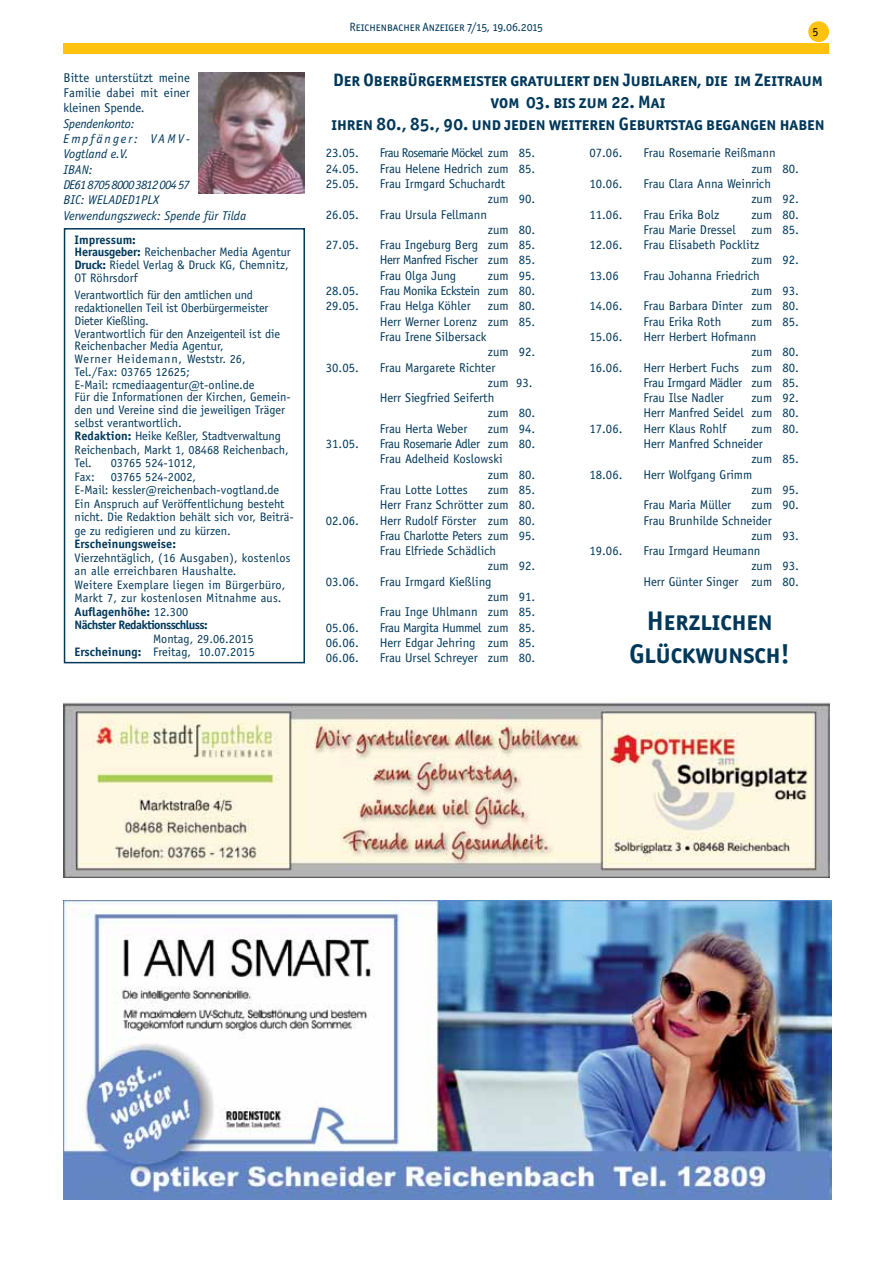
<style>
.page{position:relative;width:893px;height:1263px;background:#fff}
.page>*{position:absolute;margin:0;border:0;box-sizing:border-box;transform-origin:0 0}
.t1{font:27px/32.4px "Officina San ITC Bold SC";color:#00385a;text-align:center}
.t2{font:18px/21.6px "Officina San ITC Bold SC";color:#00385a;text-align:center}
.t3{font:12.75px/15.3px "Officina Sans";color:#00385a}
.t4{font:italic 12.75px/15.3px "Officina Sans";color:#00385a}
.t5{font:12.75px "Officina Sans";letter-spacing:-.03em;color:#00385a}
.t6{font:12.75px "Officina Sans";letter-spacing:-.05em;color:#00385a}
.t7{font:12.75px "Officina Sans";letter-spacing:-.02em;color:#00385a}
.t8{font:12.3px/12.9px "Officina Sans";color:#00385a}
.t9{font:12.3px/13.5px "Officina Sans";letter-spacing:.02em;color:#00385a}
.t10{font:700 12.3px "Officina Sans";color:#00385a}
.t11{font:12px "Officina San ITC Book SC";color:#00385a}
.t12{font:12px "Officina Sans";color:#000}
.s1{font-weight:700}
</style>
<div class="page">
<div style="left:809px;top:22px;width:19px;height:19px;background:#ffc20e;border-radius:50%"></div>
<div style="left:808px;top:21px;width:21px;height:21px;border:2px solid #ffc20e;border-radius:50%"></div>
<div style="left:64px;top:44px;width:765px;height:10px;background:#ffc20e"></div>
<img style="left:199px;top:72px;width:106px;height:122px">
<div style="left:64px;top:228px;width:241px;height:435px;border:2px solid #00385a"></div>
<img style="left:64px;top:702px;width:765px;height:175px">
<img style="left:64px;top:900px;width:768px;height:299px">
<p class="t3" style="left:64px;top:70px;width:128px;text-align:justify">Bitte unterstützt meine Familie dabei mit einer kleinen Spende.</p>
<p class="t4" style="left:64px;top:116px;width:184px">Spendenkonto:<br>Empfänger: VAMV-<br>Vogtland e.V.<br>IBAN:<br>DE61 8705 8000 3812 004 57<br>BIC: WELADED1PLX<br>Verwendungszweck: Spende für Tilda</p>
<p class="t8" style="left:75px;top:233px;width:218px"><span class="s1">Impressum:<br>Herausgeber:</span> Reichenbacher Media Agentur<br><span class="s1">Druck:</span> Riedel Verlag &amp; Druck KG, Chemnitz,<br>OT Röhrsdorf</p>
<p class="t8" style="left:75px;top:289px;width:218px">Verantwortlich für den amtlichen und redaktionellen Teil ist Oberbürgermeister Dieter Kießling.<br>Verantwortlich für den Anzeigenteil ist die Reichenbacher Media Agentur,<br>Werner Heidemann, Weststr. 26, Tel./Fax: 03765 12625;<br>E-Mail: rcmediaagentur@t-online.de<br>Für die Informationen der Kirchen, Gemein&shy;den und Vereine sind die jeweiligen Träger selbst verantwortlich.<br><span class="s1">Redaktion:</span> Heike Keßler, Stadtverwaltung Reichenbach, Markt 1, 08468 Reichenbach, Tel.</p>
<p class="t8" style="left:111px;top:457px;width:87px">03765 524-1012,</p>
<p class="t8" style="left:75px;top:470px;width:22px">Fax:</p>
<p class="t8" style="left:75px;top:470px;width:221px;line-height:13.5px;text-indent:36px">03765 524-2002,<br>E-Mail: kessler@reichenbach-vogtland.de Ein Anspruch auf Veröffentlichung besteht nicht. Die Redaktion behält sich vor, Beiträ&shy;ge zu redigieren und zu kürzen.</p>
<p class="t10" style="left:75px;top:536px;width:103px">Erscheinungsweise:</p>
<p class="t9" style="left:75px;top:551px;width:217px">Vierzehntäglich, (16 Ausgaben), kostenlos an alle erreichbaren Haushalte.<br>Weitere Exemplare liegen im Bürgerbüro, Markt 7, zur kostenlosen Mitnahme aus.<br><span class="s1">Auflagenhöhe:</span> 12.300<br><span class="s1">Nächster Redaktionsschluss:</span></p>
<p class="t8" style="left:75px;top:632px;width:182px;line-height:13.5px;text-align:right">Montag, 29.06.2015<br><span class="s1">Erscheinung:</span> Freitag, 10.07.2015</p>
<p class="t11" style="left:349px;top:20px;width:195px">Reichenbacher Anzeiger 7/15, 19.06.2015</p>
<p class="t12" style="left:812px;top:25px;width:7px">5</p>
<h2 class="t2" style="left:331px;top:69px;width:495px">Der Oberbürgermeister gratuliert den Jubilaren, die im Zeitraum vom 03. bis zum 22. Mai<br>ihren 80., 85., 90. und jeden weiteren Geburtstag begangen haben</h2>
<p class="t3" style="left:326px;top:145px;width:35px">23.05.</p>
<p class="t6" style="left:380px;top:146px;width:157px">Frau Rosemarie Möckel zum 85.</p>
<p class="t3" style="left:326px;top:161px;width:35px">24.05.</p>
<p class="t3" style="left:380px;top:161px;width:157px">Frau Helene Hedrich zum 85.</p>
<p class="t3" style="left:326px;top:176px;width:35px">25.05.</p>
<p class="t3" style="left:488px;top:176px;width:49px;text-indent:-108px">Frau Irmgard Schuchardt<br>zum 90.</p>
<p class="t3" style="left:326px;top:207px;width:35px">26.05.</p>
<p class="t3" style="left:380px;top:207px;width:109px">Frau Ursula Fellmann</p>
<p class="t3" style="left:488px;top:222px;width:49px">zum 80.</p>
<p class="t3" style="left:326px;top:237px;width:35px">27.05.</p>
<p class="t3" style="left:380px;top:237px;width:157px;text-align:justify">Frau Ingeburg Berg zum 85.<br>Herr Manfred Fischer zum 85.<br>Frau Olga Jung</p>
<p class="t3" style="left:589px;top:145px;width:35px">07.06.</p>
<p class="t3" style="left:751px;top:145px;width:49px;text-indent:-108px">Frau Rosemarie Reißmann zum 80.</p>
<p class="t3" style="left:589px;top:176px;width:35px">10.06.</p>
<p class="t3" style="left:751px;top:176px;width:49px;text-indent:-108px">Frau Clara Anna Weinrich<br>zum 92.</p>
<p class="t3" style="left:589px;top:207px;width:35px">11.06.</p>
<p class="t3" style="left:643px;top:207px;width:77px">Frau Erika Bolz</p>
<p class="t3" style="left:643px;top:207px;width:157px;text-align:right">zum 80.<br>Frau Marie Dressel zum 85.</p>
<p class="t3" style="left:589px;top:237px;width:35px">12.06.</p>
<p class="t3" style="left:751px;top:237px;width:49px;text-indent:-108px">Frau Elisabeth Pocklitz<br>zum 92.</p>
<p class="t3" style="left:589px;top:268px;width:31px">13.06</p>
<p class="t3" style="left:751px;top:268px;width:49px;text-indent:-108px">Frau Johanna Friedrich<br>zum 93.</p>
<p class="t3" style="left:589px;top:298px;width:35px">14.06.</p>
<p class="t3" style="left:643px;top:298px;width:157px">Frau Barbara Dinter zum 80.<br>Frau Erika Roth</p>
<p class="t3" style="left:488px;top:268px;width:49px">zum 95.</p>
<p class="t3" style="left:326px;top:283px;width:35px">28.05.</p>
<p class="t5" style="left:380px;top:283px;width:157px">Frau Monika Eckstein zum 80.</p>
<p class="t3" style="left:326px;top:298px;width:35px">29.05.</p>
<p class="t3" style="left:380px;top:298px;width:92px">Frau Helga Köhler</p>
<p class="t3" style="left:488px;top:298px;width:49px">zum 80.</p>
<p class="t3" style="left:380px;top:314px;width:157px">Herr Werner Lorenz zum 85.</p>
<p class="t3" style="left:380px;top:329px;width:108px">Frau Irene Silbersack</p>
<p class="t3" style="left:488px;top:344px;width:49px">zum 92.</p>
<p class="t3" style="left:326px;top:360px;width:35px">30.05.</p>
<p class="t3" style="left:380px;top:360px;width:117px">Frau Margarete Richter</p>
<p class="t3" style="left:488px;top:375px;width:46px">zum 93.</p>
<p class="t3" style="left:380px;top:390px;width:116px">Herr Siegfried Seiferth</p>
<p class="t3" style="left:488px;top:405px;width:49px">zum 80.</p>
<p class="t3" style="left:380px;top:421px;width:89px">Frau Herta Weber</p>
<p class="t3" style="left:488px;top:421px;width:49px">zum 94.</p>
<p class="t3" style="left:326px;top:436px;width:35px">31.05.</p>
<p class="t5" style="left:380px;top:436px;width:157px">Frau Rosemarie Adler zum 80.</p>
<p class="t3" style="left:380px;top:451px;width:124px">Frau Adelheid Koslowski</p>
<p class="t3" style="left:488px;top:467px;width:49px">zum 80.</p>
<p class="t3" style="left:380px;top:482px;width:89px">Frau Lotte Lottes</p>
<p class="t3" style="left:751px;top:314px;width:49px">zum 85.</p>
<p class="t3" style="left:589px;top:329px;width:35px">15.06.</p>
<p class="t3" style="left:751px;top:329px;width:49px;text-indent:-108px">Herr Herbert Hofmann<br>zum 80.</p>
<p class="t3" style="left:589px;top:360px;width:35px">16.06.</p>
<p class="t3" style="left:643px;top:360px;width:157px;text-align:justify">Herr Herbert Fuchs zum 80.<br>Frau Irmgard Mädler zum 85.<br>Frau Ilse Nadler</p>
<p class="t3" style="left:643px;top:390px;width:157px;text-align:right">zum 92.<br>Herr Manfred Seidel zum 80.</p>
<p class="t3" style="left:589px;top:421px;width:35px">17.06.</p>
<p class="t3" style="left:643px;top:421px;width:85px">Herr Klaus Rohlf</p>
<p class="t3" style="left:751px;top:421px;width:49px">zum 80.</p>
<p class="t3" style="left:643px;top:436px;width:121px">Herr Manfred Schneider</p>
<p class="t3" style="left:751px;top:451px;width:49px">zum 85.</p>
<p class="t3" style="left:589px;top:467px;width:35px">18.06.</p>
<p class="t3" style="left:643px;top:467px;width:110px">Herr Wolfgang Grimm</p>
<p class="t3" style="left:751px;top:482px;width:49px">zum 95.</p>
<p class="t3" style="left:643px;top:497px;width:89px">Frau Maria Müller</p>
<p class="t3" style="left:751px;top:497px;width:49px">zum 90.</p>
<p class="t3" style="left:643px;top:513px;width:130px">Frau Brunhilde Schneider</p>
<p class="t3" style="left:751px;top:528px;width:49px">zum 93.</p>
<p class="t3" style="left:589px;top:543px;width:35px">19.06.</p>
<p class="t3" style="left:643px;top:543px;width:119px">Frau Irmgard Heumann</p>
<p class="t3" style="left:751px;top:558px;width:49px">zum 93.</p>
<p class="t3" style="left:643px;top:574px;width:157px">Herr Günter Singer zum 80.</p>
<h1 class="t1" style="left:630px;top:605px;width:162px">Herzlichen<br>Glückwunsch!</h1>
<p class="t3" style="left:380px;top:482px;width:157px;text-align:right">zum 85.<br>Herr Franz Schrötter zum 80.</p>
<p class="t3" style="left:326px;top:513px;width:35px">02.06.</p>
<p class="t3" style="left:380px;top:513px;width:157px">Herr Rudolf Förster zum 80.</p>
<p class="t7" style="left:380px;top:528px;width:157px">Frau Charlotte Peters zum 95.</p>
<p class="t3" style="left:380px;top:543px;width:118px">Frau Elfriede Schädlich</p>
<p class="t3" style="left:488px;top:558px;width:49px">zum 92.</p>
<p class="t3" style="left:326px;top:574px;width:35px">03.06.</p>
<p class="t3" style="left:380px;top:574px;width:113px">Frau Irmgard Kießling</p>
<p class="t3" style="left:488px;top:589px;width:49px">zum 91.</p>
<p class="t3" style="left:380px;top:604px;width:157px">Frau Inge Uhlmann zum 85.</p>
<p class="t3" style="left:326px;top:620px;width:35px">05.06.</p>
<p class="t5" style="left:380px;top:620px;width:157px">Frau Margita Hummel zum 85.</p>
<p class="t3" style="left:326px;top:635px;width:35px">06.06.</p>
<p class="t3" style="left:380px;top:635px;width:157px">Herr Edgar Jehring zum 85.</p>
<p class="t3" style="left:326px;top:650px;width:35px">06.06.</p>
<p class="t3" style="left:380px;top:650px;width:157px">Frau Ursel Schreyer zum 80.</p>
</div>
